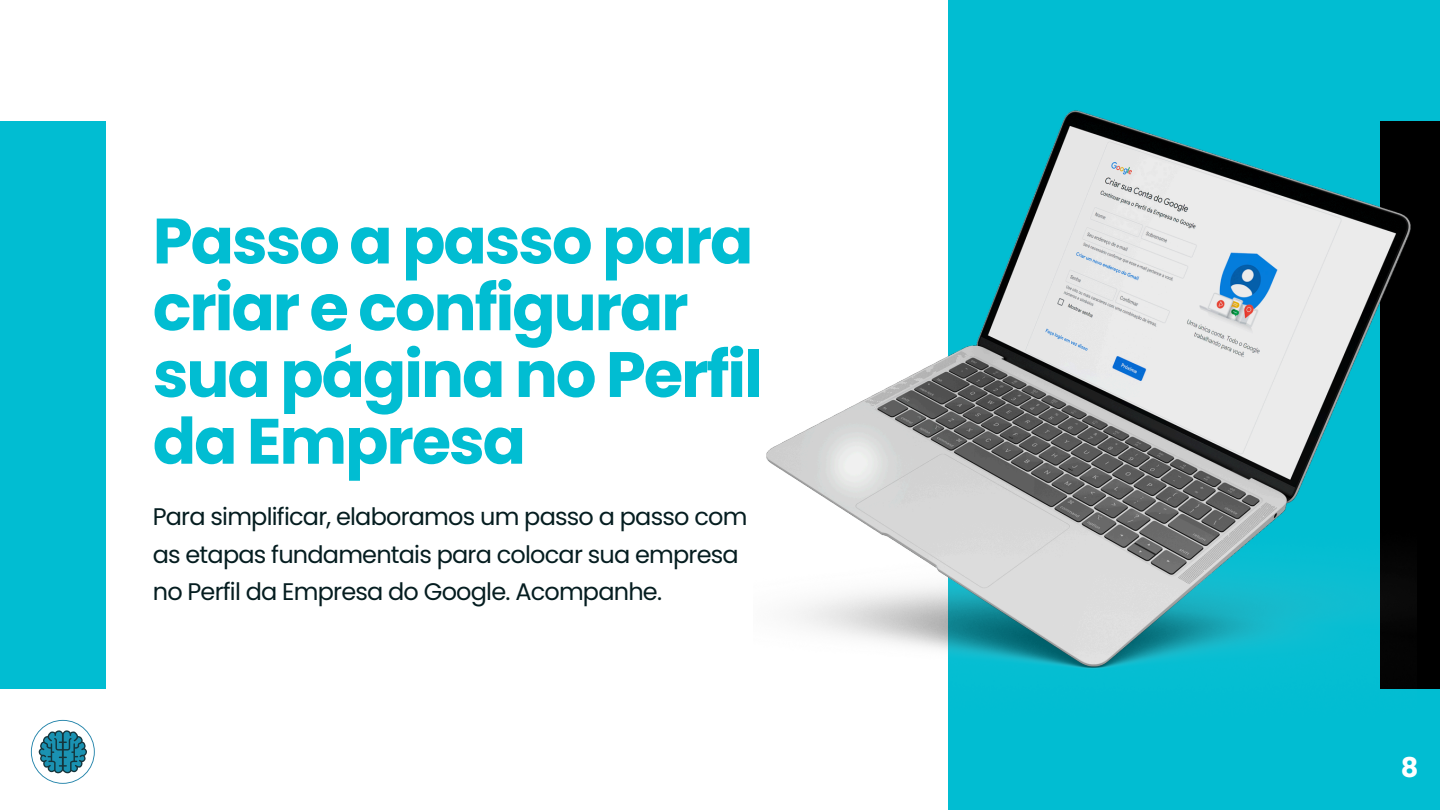
<style>
.page{position:relative;width:1440px;height:810px;background:#fff}
.page>*{position:absolute;margin:0;border:0;box-sizing:border-box;transform-origin:0 0}
.t1{font:700 64px/66.8px "Poppins";letter-spacing:-.035em;color:#01bdd2}
.t2{font:700 27.2px "Poppins";color:#fff}
.t3{font:24px/37.5px "Poppins";letter-spacing:-.035em;color:#051d20}
</style>
<div class="page">
<div style="left:948px;top:0;width:492px;height:810px;background:#01bdd2"></div>
<div style="left:0;top:121px;width:105px;height:568px;background:#01bdd2"></div>
<div style="left:1381px;top:121px;width:59px;height:568px;background:#000"></div>
<svg style="left:31px;top:720px;width:64px;height:64px"></svg>
<img style="left:766px;top:110px;width:645px;height:579px">
<p class="t1" style="left:153px;top:208px;width:612px">Passo a passo para criar e configurar sua página no Perfil da Empresa</p>
<p class="t3" style="left:153px;top:498px;width:596px">Para simplificar, elaboramos um passo a passo com as etapas fundamentais para colocar sua empresa no Perfil da Empresa do Google. Acompanhe.</p>
<h1 class="t2" style="left:1401px;top:749px;width:19px">8</h1>
</div>
